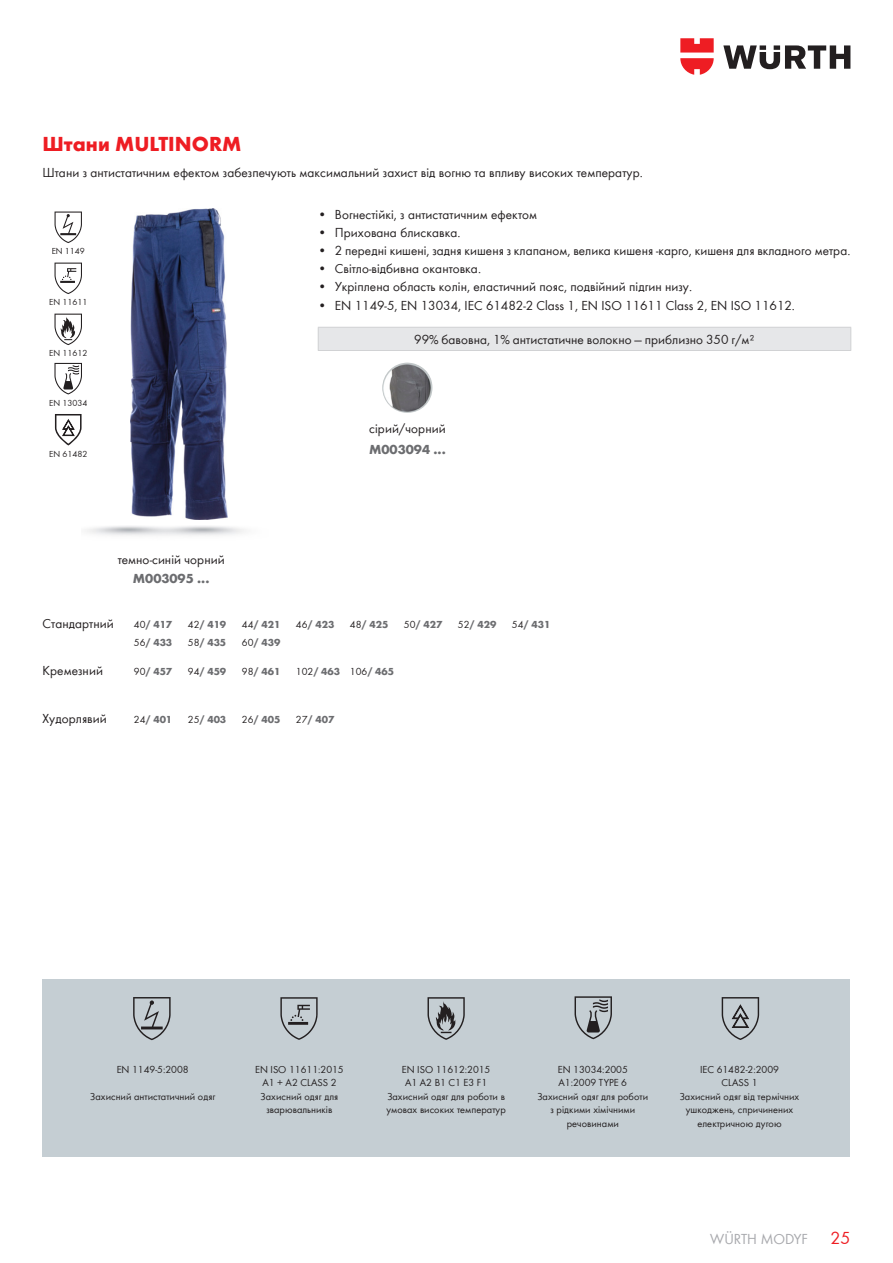
<style>
.page{position:relative;width:893px;height:1263px;background:#fff}
.page>*{position:absolute;margin:0;border:0;box-sizing:border-box;transform-origin:0 0}
.t1{font:700 21px "Wuerth";color:#ee1d23}
.t2{font:18px "Wuerth";color:#ee1d23}
.t3{font:15px "Wuerth";color:#a8a9ad}
.Features_red{font:13.5px "Wuerth";color:#231f20}
.text_new_center9{font:13.5px "Wuerth";color:#231f20}
.table_text_all{font:700 13.5px "Wuerth";color:#6c6d70}
.table_text_all-2{font:13.5px "Wuerth";color:#231f20}
.t4{font:10.5px/13.5px "Wuerth";color:#231f20;text-align:center}
.t5{font:700 10.5px "Wuerth";color:#6c6d70}
.t6{font:9px "Wuerth";color:#231f20}
.s1{font-weight:400;color:#231f20}
</style>
<div class="page">
<svg style="left:723px;top:45px;width:127px;height:24px"></svg>
<svg style="left:680px;top:38px;width:34px;height:37px"></svg>
<div style="left:318px;top:327px;width:533px;height:23px;background:#e6e7e9"></div>
<svg style="left:318px;top:328px;width:1px;height:22px"></svg>
<svg style="left:850px;top:328px;width:1px;height:22px"></svg>
<hr style="left:318px;top:327px;width:533px;height:1px;background:#d1d2d4">
<hr style="left:318px;top:350px;width:533px;height:1px;background:#d1d2d4">
<img style="left:131px;top:208px;width:96px;height:311px">
<img style="left:382px;top:363px;width:50px;height:50px;border-radius:25px">
<svg style="left:55px;top:212px;width:27px;height:31px"></svg>
<svg style="left:55px;top:263px;width:27px;height:31px"></svg>
<svg style="left:55px;top:314px;width:27px;height:31px"></svg>
<svg style="left:54px;top:363px;width:28px;height:31px"></svg>
<svg style="left:55px;top:414px;width:27px;height:31px"></svg>
<div style="left:43px;top:979px;width:807px;height:178px;background:#c5ced3"></div>
<svg style="left:280px;top:997px;width:38px;height:43px"></svg>
<svg style="left:575px;top:996px;width:37px;height:43px"></svg>
<svg style="left:722px;top:997px;width:37px;height:43px"></svg>
<svg style="left:133px;top:997px;width:38px;height:43px"></svg>
<svg style="left:427px;top:997px;width:38px;height:43px"></svg>
<p class="t1" style="left:43px;top:129px;width:200px">Штани MULTINORM</p>
<p class="Features_red" style="left:43px;top:163px;width:602px">Штани з антистатичним ефектом забезпечують максимальний захист від вогню та впливу високих температур.</p>
<p class="t6" style="left:52px;top:245px;width:35px">EN 1149</p>
<p class="t6" style="left:49px;top:296px;width:40px">EN 11611</p>
<p class="t6" style="left:49px;top:347px;width:40px">EN 11612</p>
<p class="t6" style="left:49px;top:396px;width:40px">EN 13034</p>
<p class="t6" style="left:49px;top:447px;width:40px">EN 61482</p>
<p class="Features_red" style="left:118px;top:550px;width:108px">темно-синій чорний</p>
<p class="table_text_all" style="left:133px;top:569px;width:78px">M003095 ...</p>
<p class="Features_red" style="left:318px;top:205px;width:221px">• Вогнестійкі, з антистатичним ефектом</p>
<p class="Features_red" style="left:318px;top:223px;width:144px">• Прихована блискавка.</p>
<p class="Features_red" style="left:318px;top:241px;width:534px">• 2 передні кишені, задня кишеня з клапаном, велика кишеня -карго, кишеня для вкладного метра.</p>
<p class="Features_red" style="left:318px;top:259px;width:165px">• Світло-відбивна окантовка.</p>
<p class="Features_red" style="left:318px;top:277px;width:376px">• Укріплена область колін, еластичний пояс, подвійний підгин низу.</p>
<p class="Features_red" style="left:318px;top:296px;width:479px">• EN 1149-5, EN 13034, IEC 61482-2 Class 1, EN ISO 11611 Class 2, EN ISO 11612.</p>
<p class="text_new_center9" style="left:414px;top:330px;width:342px">99% бавовна, 1% антистатичне волокно — приблизно 350 г/м²</p>
<p class="table_text_all-2" style="left:369px;top:420px;width:78px">сірий/чорний</p>
<p class="table_text_all" style="left:369px;top:439px;width:78px">M003094 ...</p>
<p class="Features_red" style="left:43px;top:614px;width:73px">Стандартний</p>
<p class="t5" style="left:134px;top:617px;width:40px"><span class="s1">40</span>/ 417</p>
<p class="t5" style="left:188px;top:617px;width:40px"><span class="s1">42</span>/ 419</p>
<p class="t5" style="left:242px;top:617px;width:40px"><span class="s1">44</span>/ 421</p>
<p class="t5" style="left:296px;top:617px;width:40px"><span class="s1">46</span>/ 423</p>
<p class="t5" style="left:350px;top:617px;width:40px"><span class="s1">48</span>/ 425</p>
<p class="t5" style="left:404px;top:617px;width:40px"><span class="s1">50</span>/ 427</p>
<p class="t5" style="left:458px;top:617px;width:40px"><span class="s1">52</span>/ 429</p>
<p class="t5" style="left:512px;top:617px;width:40px"><span class="s1">54</span>/ 431</p>
<p class="t5" style="left:134px;top:635px;width:40px"><span class="s1">56</span>/ 433</p>
<p class="t5" style="left:188px;top:635px;width:40px"><span class="s1">58</span>/ 435</p>
<p class="t5" style="left:242px;top:635px;width:40px"><span class="s1">60</span>/ 439</p>
<p class="Features_red" style="left:43px;top:662px;width:62px">Кремезний</p>
<p class="t5" style="left:134px;top:664px;width:40px"><span class="s1">90</span>/ 457</p>
<p class="t5" style="left:188px;top:664px;width:40px"><span class="s1">94</span>/ 459</p>
<p class="t5" style="left:242px;top:664px;width:40px"><span class="s1">98</span>/ 461</p>
<p class="t5" style="left:296px;top:664px;width:100px"><span class="s1">102</span>/ 463 <span class="s1">106</span>/ 465</p>
<p class="Features_red" style="left:43px;top:709px;width:66px">Худорлявий</p>
<p class="t5" style="left:134px;top:711px;width:40px"><span class="s1">24</span>/ 401</p>
<p class="t5" style="left:188px;top:711px;width:40px"><span class="s1">25</span>/ 403</p>
<p class="t5" style="left:242px;top:711px;width:40px"><span class="s1">26</span>/ 405</p>
<p class="t5" style="left:296px;top:711px;width:40px"><span class="s1">27</span>/ 407</p>
<p class="t4" style="left:117px;top:1062px;width:74px">EN 1149-5:2008</p>
<p class="t4" style="left:90px;top:1089px;width:126px">Захисний антистатичний одяг</p>
<p class="t4" style="left:255px;top:1062px;width:90px">EN ISO 11611:2015<br>A1 + A2 CLASS 2<br>Захисний одяг для зварювальників</p>
<p class="t4" style="left:537px;top:1062px;width:112px">EN 13034:2005<br>A1:2009 TYPE 6<br>Захисний одяг для роботи з рідкими хімічними речовинами</p>
<p class="t4" style="left:680px;top:1062px;width:121px">IEC 61482-2:2009<br>CLASS 1<br>Захисний одяг від термічних ушкоджень, спричинених електричною дугою</p>
<p class="t4" style="left:386px;top:1062px;width:121px">EN ISO 11612:2015<br>A1 A2 B1 C1 E3 F1<br>Захисний одяг для роботи в умовах високих температур</p>
<p class="t3" style="left:710px;top:1229px;width:99px">WÜRTH MODYF</p>
<h2 class="t2" style="left:830px;top:1225px;width:21px">25</h2>
</div>
